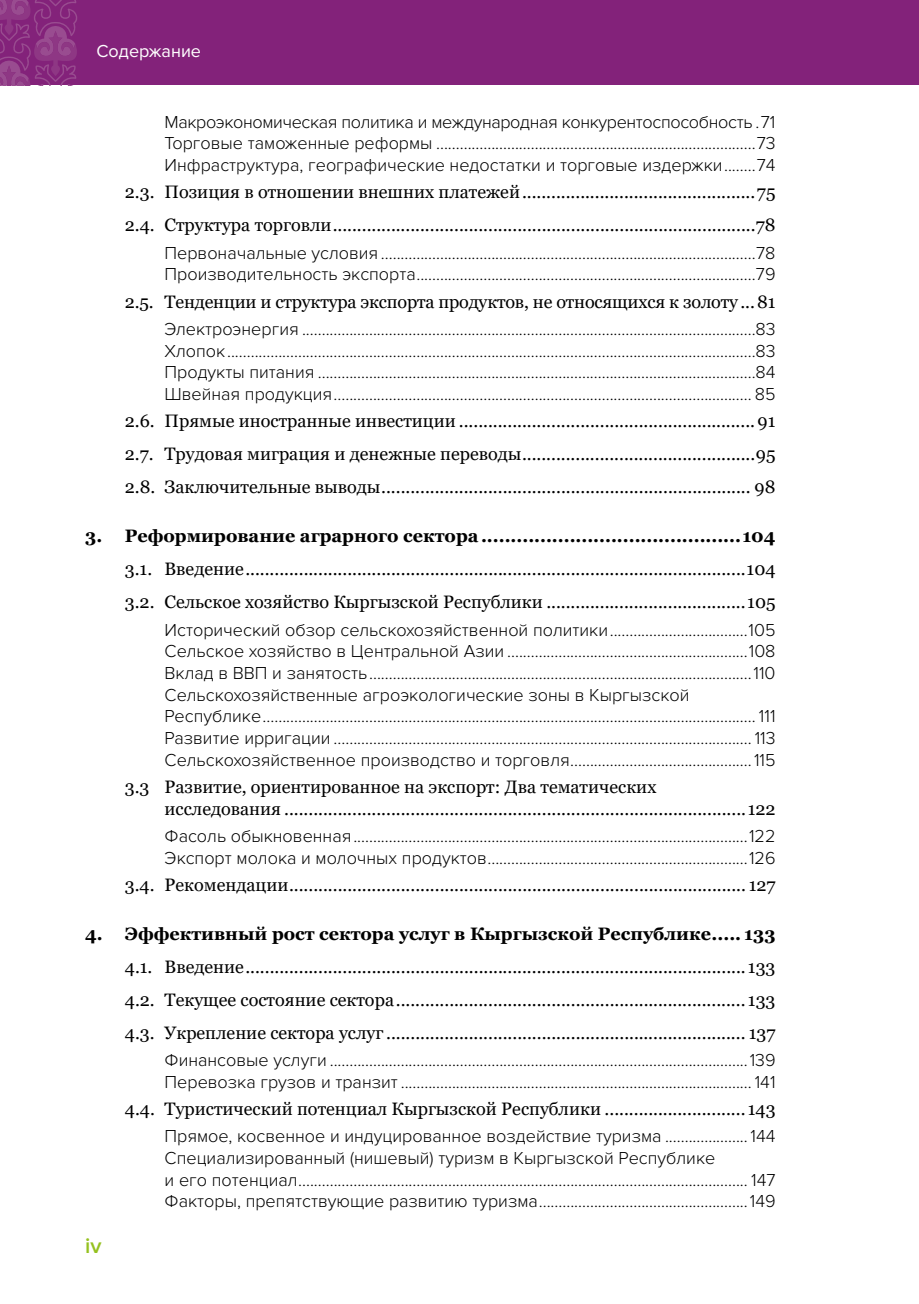
<style>
.page{position:relative;width:919px;height:1304px;background:#fff}
.page>*{position:absolute;margin:0;border:0;box-sizing:border-box;transform-origin:0 0}
.t1{font:600 22px "Proxima Nova";color:#95c11f}
.t2{font:300 18px/21.6px "Proxima Nova";color:#000}
.t3{font:18px/33px "Georgia";color:#000}
.t4{font:700 18px "Georgia";color:#000}
.t5{font:18px "Proxima Nova";color:#fff}
</style>
<div class="page">
<hr style="left:918px;top:0;width:1px;height:85px;background:#83227a">
<div style="left:0;top:0;width:918px;height:85px;background:#83227a"></div>
<svg style="left:0;top:0;width:77px;height:85px"></svg>
<p class="t5" style="left:96px;top:40px;width:106px">Содержание</p>
<p class="t2" style="left:164px;top:111px;width:612px;text-align:justify">Макроэкономическая политика и международная конкурентоспособность .71<br>Торговые таможенные реформы .................................................................................73<br>Инфраструктура, географические недостатки и торговые издержки........74</p>
<p class="t3" style="left:125px;top:176px;width:652px">2.3. Позиция в отношении внешних платежей................................................75<br>2.4. Структура торговли.......................................................................................78</p>
<p class="t2" style="left:164px;top:242px;width:612px">Первоначальные условия ...............................................................................................78<br>Производительность экспорта......................................................................................79</p>
<p class="t3" style="left:125px;top:285px;width:652px">2.5. Тенденции и структура экспорта продуктов, не относящихся к золоту ...81</p>
<p class="t2" style="left:164px;top:318px;width:612px;text-align:justify">Электроэнергия ...................................................................................................................83<br>Хлопок......................................................................................................................................83<br>Продукты питания ...............................................................................................................84<br>Швейная продукция.......................................................................................................... 85</p>
<p class="t3" style="left:125px;top:405px;width:652px;text-align:justify">2.6. Прямые иностранные инвестиции .............................................................91<br>2.7. Трудовая миграция и денежные переводы................................................95<br>2.8. Заключительные выводы............................................................................ 98</p>
<p class="t4" style="left:85px;top:524px;width:691px">3. Реформирование аграрного сектора............................................104</p>
<p class="t3" style="left:125px;top:553px;width:652px">3.1. Введение.......................................................................................................104<br>3.2. Сельское хозяйство Кыргызской Республики .........................................105</p>
<p class="t2" style="left:164px;top:619px;width:612px">Исторический обзор сельскохозяйственной политики...................................105<br>Сельское хозяйство в Центральной Азии .............................................................108<br>Вклад в ВВП и занятость.................................................................................................110<br>Сельскохозяйственные агроэкологические зоны в Кыргызской Республике............................................................................................................................. 111<br>Развитие ирригации .......................................................................................................... 113<br>Сельскохозяйственное производство и торговля..............................................115</p>
<p class="t3" style="left:164px;top:776px;width:612px;line-height:21.6px;text-indent:-40px">3.3 Развитие, ориентированное на экспорт: Два тематических исследования ...............................................................................................122</p>
<p class="t2" style="left:164px;top:825px;width:612px">Фасоль обыкновенная....................................................................................................122<br>Экспорт молока и молочных продуктов..................................................................126</p>
<p class="t3" style="left:125px;top:869px;width:652px">3.4. Рекомендации.............................................................................................. 127</p>
<p class="t4" style="left:85px;top:922px;width:692px">4. Эффективный рост сектора услуг в Кыргызской Республике..... 133</p>
<p class="t3" style="left:125px;top:950px;width:652px;text-align:justify">4.1. Введение....................................................................................................... 133<br>4.2. Текущее состояние сектора........................................................................ 133<br>4.3. Укрепление сектора услуг .......................................................................... 137</p>
<p class="t2" style="left:165px;top:1049px;width:612px">Финансовые услуги ..........................................................................................................139<br>Перевозка грузов и транзит ......................................................................................... 141</p>
<p class="t3" style="left:125px;top:1093px;width:652px">4.4. Туристический потенциал Кыргызской Республики ............................. 143</p>
<p class="t2" style="left:165px;top:1126px;width:612px">Прямое, косвенное и индуцированное воздействие туризма .....................144<br>Специализированный (нишевый) туризм в Кыргызской Республике<br>и его потенциал.................................................................................................................. 147<br>Факторы, препятствующие развитию туризма.....................................................149</p>
<p class="t1" style="left:85px;top:1233px;width:18px">iv</p>
</div>
